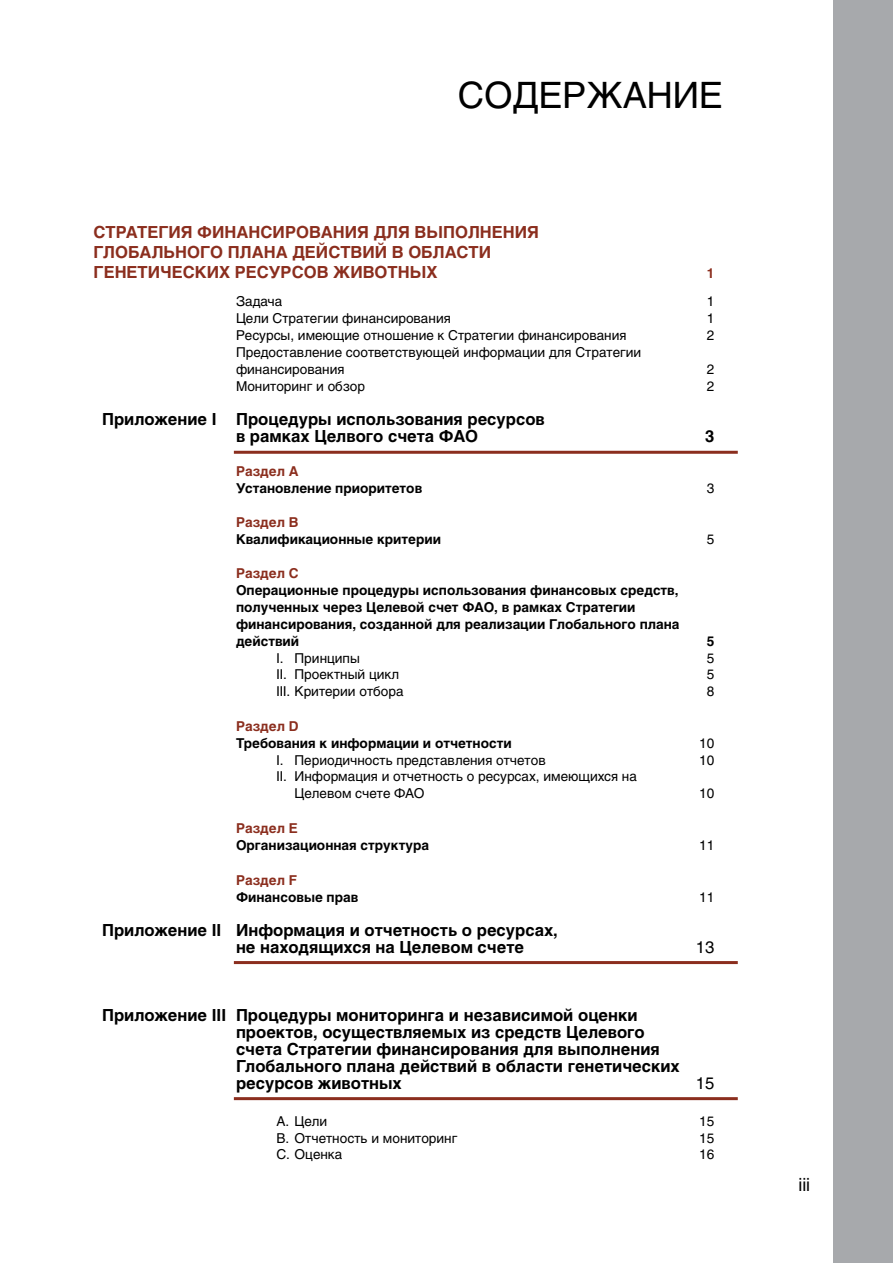
<style>
.page{position:relative;width:893px;height:1263px;background:#fff}
.page>*{position:absolute;margin:0;border:0;box-sizing:border-box;transform-origin:0 0}
.t1{font:36px "Helios";color:#000}
.t2{font:18px "Helios";color:#000}
.t3{font:700 16.5px/17px "Helios";color:#000}
.t4{font:700 16.5px/19.8px "Helios";color:#8b2e1e}
.t5{font:16.5px "Helios";color:#000}
.t6{font:13.5px/17px "Helios";color:#000}
.t7{font:700 13.5px/17px "Helios";color:#000}
.t8{font:700 13.5px "Helios";color:#8b2e1e}
</style>
<div class="page">
<div style="left:834px;top:0;width:59px;height:1263px;background:#a7a9ac"></div>
<hr style="left:234px;top:451px;width:504px;height:3px;background:#8b2e1e">
<hr style="left:234px;top:961px;width:504px;height:3px;background:#8b2e1e">
<hr style="left:234px;top:1097px;width:504px;height:3px;background:#8b2e1e">
<h1 class="t1" style="left:458px;top:73px;width:267px">СОДЕРЖАНИЕ</h1>
<p class="t4" style="left:94px;top:222px;width:447px">Стратегия Финансирования Для Выполнения<br>Глобального Плана Действий В Области<br>Генетических Ресурсов Животных</p>
<p class="t8" style="left:707px;top:265px;width:9px">1</p>
<p class="t6" style="left:236px;top:293px;width:48px">Задача</p>
<p class="t6" style="left:707px;top:293px;width:9px">1</p>
<p class="t6" style="left:236px;top:310px;width:216px">Цели Стратегии финансирования</p>
<p class="t6" style="left:707px;top:310px;width:9px">1</p>
<p class="t6" style="left:236px;top:327px;width:392px">Ресурсы, имеющие отношение к Стратегии финансирования</p>
<p class="t6" style="left:707px;top:327px;width:9px">2</p>
<p class="t6" style="left:236px;top:344px;width:407px">Предоставление соответствующей информации для Стратегии финансирования</p>
<p class="t6" style="left:707px;top:361px;width:9px">2</p>
<p class="t6" style="left:236px;top:378px;width:130px">Мониторинг и обзор</p>
<p class="t6" style="left:707px;top:378px;width:9px">2</p>
<p class="t3" style="left:236px;top:411px;width:310px;text-indent:-134px">Приложение I П роцедуры использования ресурсов в рамках Целвого счета ФАО</p>
<p class="t3" style="left:705px;top:428px;width:11px">3</p>
<p class="t8" style="left:236px;top:464px;width:64px">Раздел A</p>
<p class="t7" style="left:236px;top:480px;width:188px">Установление приоритетов</p>
<p class="t6" style="left:707px;top:480px;width:9px">3</p>
<p class="t8" style="left:236px;top:515px;width:64px">Раздел B</p>
<p class="t7" style="left:236px;top:531px;width:206px">Квалификационные критерии</p>
<p class="t6" style="left:707px;top:531px;width:9px">5</p>
<p class="t8" style="left:236px;top:566px;width:64px">Раздел C</p>
<p class="t7" style="left:236px;top:582px;width:445px">Операционные процедуры использования финансовых средств, полученных через Целевой счет ФАО , в рамках Стратегии финансирования, созданной для реализации Глобального плана действий</p>
<p class="t7" style="left:707px;top:633px;width:9px">5</p>
<p class="t6" style="left:276px;top:649px;width:85px">I. Принципы</p>
<p class="t6" style="left:707px;top:649px;width:9px">5</p>
<p class="t6" style="left:276px;top:666px;width:124px">II. Проектный цикл</p>
<p class="t6" style="left:707px;top:666px;width:9px">5</p>
<p class="t6" style="left:276px;top:682px;width:129px">III. Критерии отбора</p>
<p class="t6" style="left:707px;top:682px;width:9px">8</p>
<p class="t8" style="left:236px;top:719px;width:64px">Раздел D</p>
<p class="t7" style="left:236px;top:735px;width:277px">Требования к информации и отчетности</p>
<p class="t6" style="left:699px;top:735px;width:17px">10</p>
<p class="t6" style="left:276px;top:751px;width:271px">I. Периодичность представления отчетов</p>
<p class="t6" style="left:699px;top:751px;width:17px">10</p>
<p class="t6" style="left:295px;top:768px;width:344px;line-height:16.5px;text-indent:-18px">II. Информация и отчетность о ресурсах, имеющихся на<br>Целевом счете ФАО</p>
<p class="t6" style="left:699px;top:784px;width:17px">10</p>
<p class="t8" style="left:236px;top:821px;width:63px">Раздел E</p>
<p class="t7" style="left:236px;top:837px;width:195px">Организационная структура</p>
<p class="t6" style="left:699px;top:837px;width:17px">11</p>
<p class="t8" style="left:236px;top:872px;width:63px">Раздел F</p>
<p class="t7" style="left:236px;top:888px;width:124px">Финансовые прав</p>
<p class="t6" style="left:699px;top:888px;width:17px">11</p>
<p class="t3" style="left:236px;top:921px;width:323px;text-indent:-134px">Приложение II Информация и отчетность о ресурсах, не находящихся на Целевом счете</p>
<p class="t5" style="left:696px;top:937px;width:20px">13</p>
<p class="t3" style="left:102px;top:1006px;width:537px">Приложение III Процедуры мониторинга и независимой оценки</p>
<p class="t3" style="left:236px;top:1023px;width:410px">проектов, осуществляемых из средств Целевого</p>
<p class="t3" style="left:236px;top:1040px;width:425px">счета Стратегии финансирования для выполнения</p>
<p class="t3" style="left:102px;top:1057px;width:49px">Г</p>
<p class="t3" style="left:236px;top:1057px;width:445px;text-indent:9px">лобального плана действий в области генетических ресурсов животных</p>
<p class="t5" style="left:696px;top:1073px;width:20px">15</p>
<p class="t6" style="left:276px;top:1113px;width:52px">A. Цели</p>
<p class="t6" style="left:699px;top:1113px;width:17px">15</p>
<p class="t6" style="left:276px;top:1129px;width:183px">B. Отчетность и мониторинг</p>
<p class="t6" style="left:699px;top:1129px;width:17px">15</p>
<p class="t6" style="left:276px;top:1146px;width:68px">C. Оценка</p>
<p class="t6" style="left:699px;top:1146px;width:17px">16</p>
<h2 class="t2" style="left:798px;top:1174px;width:13px">iii</h2>
</div>
